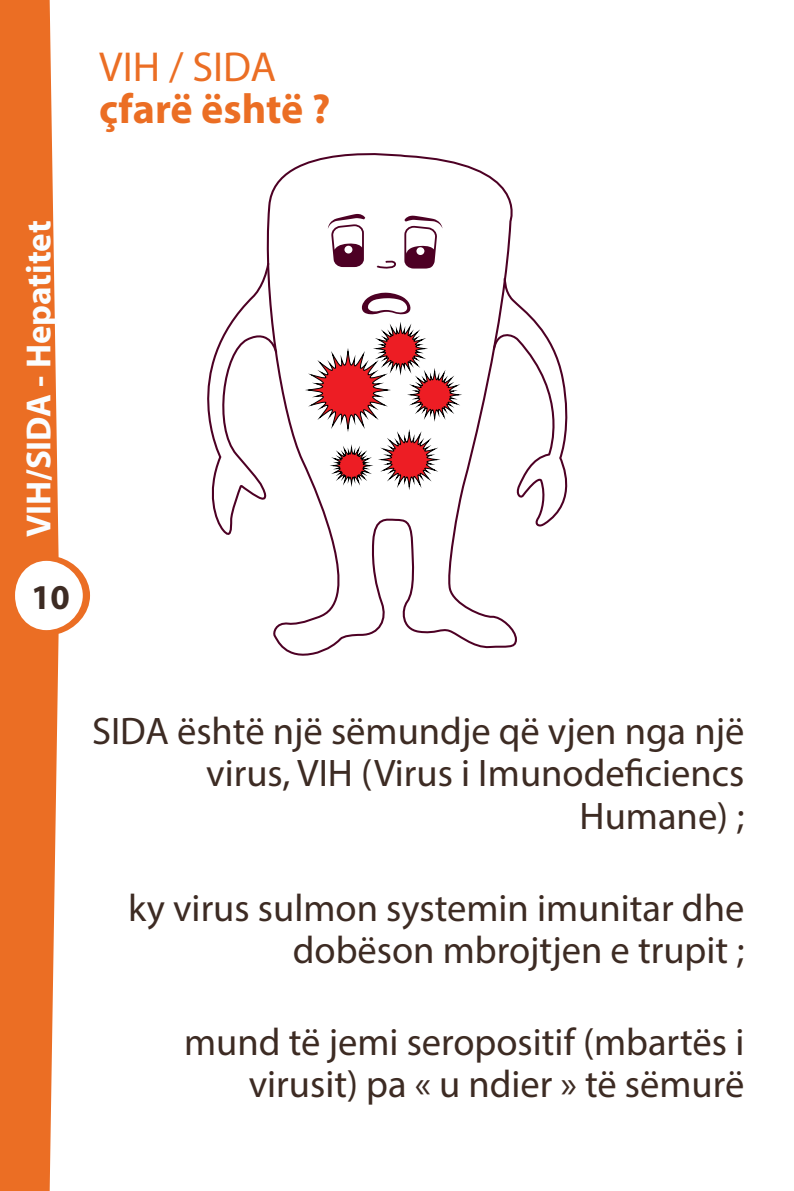
<style>
.page{position:relative;width:794px;height:1191px;background:#fff}
.page>*{position:absolute;margin:0;border:0;box-sizing:border-box;transform-origin:0 0}
.t1{font:700 42px/42px "Myriad Pro";color:#eb6e24}
.t2{font:38.5px/42px "Myriad Pro";color:#3d2b23;text-align:right}
.t3{font:700 35px "Myriad Pro";color:#fafdff}
.t4{font:700 35px "Myriad Pro";color:#3d2b23}
.s1{font-weight:400}
</style>
<div class="page">
<svg style="left:0;top:0;width:90px;height:1191px;fill:#eb6e24"></svg>
<svg style="left:266px;top:153px;width:251px;height:503px"></svg>
<svg style="left:491px;top:276px;width:77px;height:252px"></svg>
<svg style="left:207px;top:261px;width:71px;height:279px"></svg>
<svg style="left:375px;top:260px;width:22px;height:8px"></svg>
<svg style="left:404px;top:216px;width:38px;height:52px"></svg>
<svg style="left:328px;top:214px;width:37px;height:53px"></svg>
<svg style="left:302px;top:292px;width:161px;height:200px"></svg>
<p class="t1" style="left:99px;top:45px;width:233px"><span class="s1">VIH / SIDA </span>çfarë është ?</p>
<p class="t3" style="left:16px;top:537px;width:319px;rotate:-90deg">VIH/SIDA - Hepatitet</p>
<p class="t4" style="left:31px;top:574px;width:40px">10</p>
<p class="t2" style="left:92px;top:710px;width:654px">SIDA është një sëmundje që vjen nga një virus, VIH (Virus i Imunodeficiencs<br>Humane) ;</p>
<p class="t2" style="left:128px;top:886px;width:617px">ky virus sulmon systemin imunitar dhe dobëson mbrojtjen e trupit ;</p>
<p class="t2" style="left:184px;top:1020px;width:562px">mund të jemi seropositif (mbartës i virusit) pa « u ndier » të sëmurë</p>
</div>
